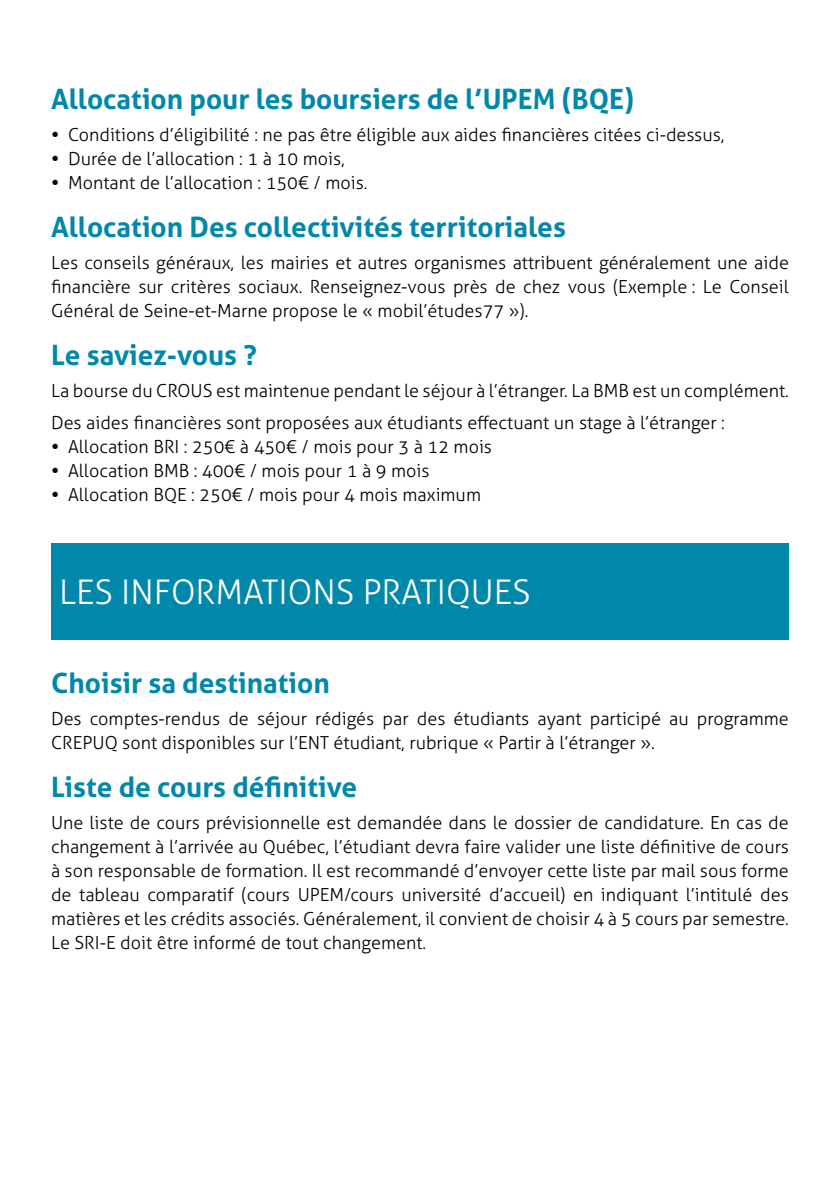
<style>
.page{position:relative;width:840px;height:1191px;background:#fff}
.page>*{position:absolute;margin:0;border:0;box-sizing:border-box;transform-origin:0 0}
.t1{font:300 34px "Aller";color:#fff}
.t2{font:700 28px "Aller";color:#0088ab}
.t3{font:300 18px/24px "Aller";color:#000}
</style>
<div class="page">
<div style="left:51px;top:543px;width:737px;height:96px;background:#0088ab"></div>
<h2 class="t2" style="left:51px;top:82px;width:584px">Allocation pour les boursiers de l’UPEM (BQE)</h2>
<p class="t3" style="left:68px;top:123px;width:657px">Conditions d’éligibilité : ne pas être éligible aux aides financières citées ci-dessus,<br>D urée de l’allocation : 1 à 10 mois,<br>Montant de l’allocation : 150€ / mois.</p>
<h2 class="t2" style="left:51px;top:210px;width:516px">Allocation Des collectivités territoriales</h2>
<p class="t3" style="left:51px;top:251px;width:739px;text-align:justify">Les conseils généraux, les mairies et autres organismes attribuent généralement une aide financière sur critères sociaux. Renseignez-vous près de chez vous (Exemple : Le Conseil Général de Seine-et-Marne propose le « mobil’études77 »).</p>
<h2 class="t2" style="left:51px;top:338px;width:207px">Le saviez-vous ?</h2>
<p class="t3" style="left:51px;top:375px;width:738px;line-height:32px">La bourse du CROUS est maintenue pendant le séjour à l’étranger. La BMB est un complément.<br>Des aides financières sont proposées aux étudiants effectuant un stage à l’étranger :</p>
<p class="t3" style="left:68px;top:435px;width:425px">Allocation BRI : 250€ à 450€ / mois pour 3 à 12 mois<br>Allocation BMB : 400€ / mois pour 1 à 9 mois<br>Allocation BQE : 250€ / mois pour 4 mois maximum</p>
<h1 class="t1" style="left:59px;top:571px;width:83px">Les informations</h1>
<h1 class="t1" style="left:362px;top:571px;width:20px">pratiques</h1>
<h2 class="t2" style="left:51px;top:666px;width:280px">Choisir sa destination</h2>
<p class="t3" style="left:51px;top:707px;width:739px">Des comptes-rendus de séjour rédigés par des étudiants ayant participé au programme<br>CREPUQ sont disponibles sur l’ENT étudiant, rubrique « Partir à l’étranger ».</p>
<h2 class="t2" style="left:51px;top:770px;width:307px">Liste de cours définitive</h2>
<p class="t3" style="left:51px;top:811px;width:739px;text-align:justify">Une liste de cours prévisionnelle est demandée dans le dossier de candidature. En cas de changement à l’arrivée au Québec, l’étudiant devra faire valider une liste définitive de cours à son responsable de formation. Il est recommandé d’envoyer cette liste par mail sous forme de tableau comparatif (cours UPEM/cours université d’accueil) en indiquant l’intitulé des matières et les crédits associés. Généralement, il convient de choisir 4 à 5 cours par semestre.<br>Le SRI-E doit être informé de tout changement.</p>
</div>
